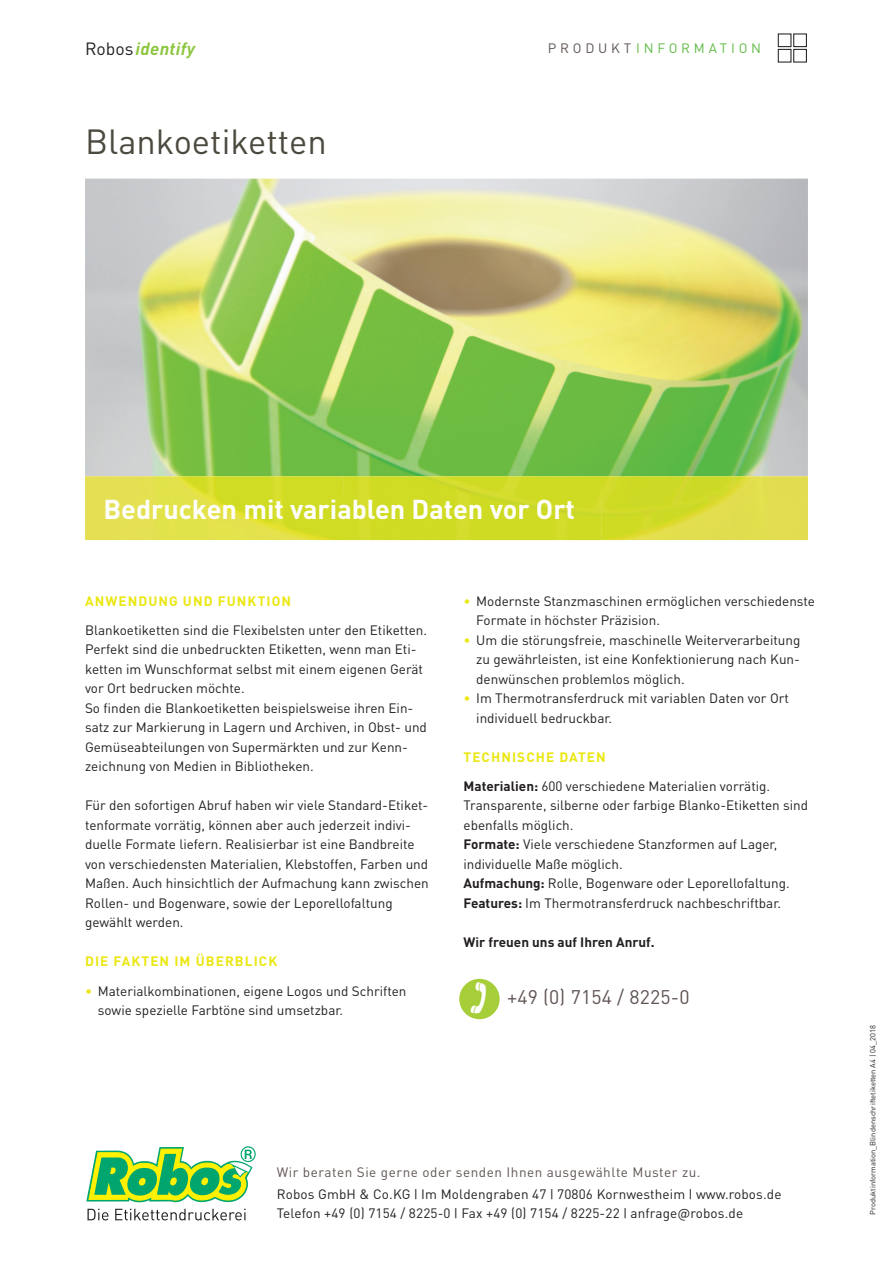
<style>
.page{position:relative;width:893px;height:1263px;background:#fff}
.page>*{position:absolute;margin:0;border:0;box-sizing:border-box;transform-origin:0 0}
.t1{font:34.5px "DINOT";color:#4c4a3f}
.t2{font:700 27px "DINOT";color:#fff}
.t3{font:19.5px "DINOT";letter-spacing:.01em;color:#605553}
.t4{font:italic 700 17.55px "DINOT";letter-spacing:.02em;color:#8bc63e}
.t5{font:13.5px/19.5px "DINOT";color:#231f20}
.t6{font:13.5px "DINOT";letter-spacing:.04em;color:#605553}
.t7{font:700 13.5px "DINOT";letter-spacing:.08em;color:#eae712}
.t8{font:700 13.5px "DINOT";color:#231f20}
.t9{font:13.5px "DINOT";letter-spacing:.28em;color:#60bb46}
.t10{font:7.5px "DINOT";color:#231f20}
.s1{font-weight:400;font-style:normal;color:#231f20}
.s2{color:#605553}
.s3{color:#eae712}
.s4{font-weight:700;color:#eae712}
.s5{font-weight:700}
.s6{font-family:"Helvetica"}
</style>
<div class="page">
<svg style="left:86px;top:1146px;width:170px;height:56px"></svg>
<svg style="left:88px;top:1209px;width:20px;height:11px"></svg>
<svg style="left:115px;top:1209px;width:131px;height:11px"></svg>
<img style="left:85px;top:179px;width:723px;height:297px">
<img style="left:85px;top:476px;width:723px;height:64px">
<div style="left:459px;top:979px;width:41px;height:40px;background:#a6ce39;border-radius:50%"></div>
<div style="left:778px;top:33px;width:13px;height:14px;border:1px solid #231f20"></div>
<div style="left:793px;top:33px;width:14px;height:14px;border:1px solid #231f20"></div>
<div style="left:778px;top:49px;width:13px;height:14px;border:1px solid #231f20"></div>
<div style="left:793px;top:49px;width:14px;height:14px;border:1px solid #231f20"></div>
<p class="t4" style="left:85px;top:37px;width:112px"><span class="s1">Robos</span>identify</p>
<p class="t9" style="left:548px;top:39px;width:215px"><span class="s2">PRODUKT</span>INFORMATION</p>
<h1 class="t1" style="left:85px;top:118px;width:243px">Blankoetiketten</h1>
<h2 class="t2" style="left:103px;top:491px;width:473px">Bedrucken mit variablen Daten vor Ort</h2>
<p class="t7" style="left:85px;top:592px;width:207px">ANWENDUNG UND FUNKTION</p>
<p class="t5" style="left:85px;top:620px;width:344px">Blankoetiketten sind die Flexibelsten unter den Etiketten.<br>Perfekt sind die unbedruckten Etiketten, wenn man Eti&shy;ketten im Wunschformat selbst mit einem eigenen Gerät vor Ort bedrucken möchte.<br>So finden die Blankoetiketten beispielsweise ihren Ein&shy;satz zur Markierung in Lagern und Archiven, in Obst- und Gemüseabteilungen von Supermärkten und zur Kenn&shy;zeichnung von Medien in Bibliotheken.</p>
<p class="t5" style="left:85px;top:795px;width:345px">Für den sofortigen Abruf haben wir viele Standard-Etiket&shy;tenformate vorrätig, können aber auch jederzeit indivi&shy;duelle Formate liefern. Realisierbar ist eine Bandbreite von verschiedensten Materialien, Klebstoffen, Farben und Maßen. Auch hinsichtlich der Aufmachung kann zwischen Rollen- und Bogenware, sowie der Leporellofaltung gewählt werden.</p>
<p class="t7" style="left:85px;top:952px;width:194px">DIE FAKTEN IM ÜBERBLICK</p>
<p class="t5" style="left:98px;top:980px;width:310px;text-indent:-13px"><span class="s3">•</span> Materialkombinationen, eigene Logos und Schriften sowie spezielle Farbtöne sind umsetzbar.</p>
<p class="t5" style="left:476px;top:590px;width:340px;text-indent:-13px"><span class="s3">•</span> Modernste Stanzmaschinen ermöglichen verschiedenste<br>Formate in höchster Präzision.</p>
<p class="t5" style="left:476px;top:629px;width:326px;text-align:justify;text-indent:-13px"><span class="s3">•</span> Um die störungsfreie, maschinelle Weiterverarbeitung zu gewährleisten, ist eine Konfektionierung nach Kun&shy;denwünschen problemlos möglich.</p>
<p class="t5" style="left:476px;top:688px;width:314px;text-indent:-13px"><span class="s3">•</span> Im Thermotransferdruck mit variablen Daten vor Ort individuell bedruckbar.</p>
<p class="t5" style="left:463px;top:741px;width:308px;line-height:29.2px"><span class="s4">TECHNISCHE DATEN<br></span><span class="s5">Materialien:</span> 600 verschiedene Materialien vorrätig.</p>
<p class="t5" style="left:463px;top:795px;width:346px">Transparente, silberne oder farbige Blanko-Etiketten sind ebenfalls möglich.<br><span class="s5">Formate:</span> Viele verschiedene Stanzformen auf Lager, individuelle Maße möglich.<br><span class="s5">Aufmachung:</span> Rolle, Bogenware oder Leporellofaltung.<br><span class="s5">Features:</span> Im Thermotransferdruck nachbeschriftbar.</p>
<p class="t8" style="left:463px;top:933px;width:193px">Wir freuen uns auf Ihren Anruf.</p>
<h3 class="t3" style="left:507px;top:984px;width:184px">+49 (0) 7154 / 8225-0</h3>
<p class="t6" style="left:277px;top:1162px;width:425px">Wir beraten Sie gerne oder senden Ihnen ausgewählte Muster zu.</p>
<p class="t5" style="left:277px;top:1184px;width:506px">Robos GmbH &amp; Co.KG <span class="s6">|</span> Im Moldengraben 47 <span class="s6">|</span> 70806 Kornwestheim <span class="s6">|</span> www.robos.de<br>Telefon +49 (0) 7154 / 8225-0 <span class="s6">|</span> Fax +49 (0) 7154 / 8225-22 <span class="s6">|</span> anfrage@robos.de</p>
<p class="t10" style="left:867px;top:1215px;width:191px;rotate:-90deg">Produktinformation_Blindenschriftetiketten A4 | 04_2018</p>
</div>
